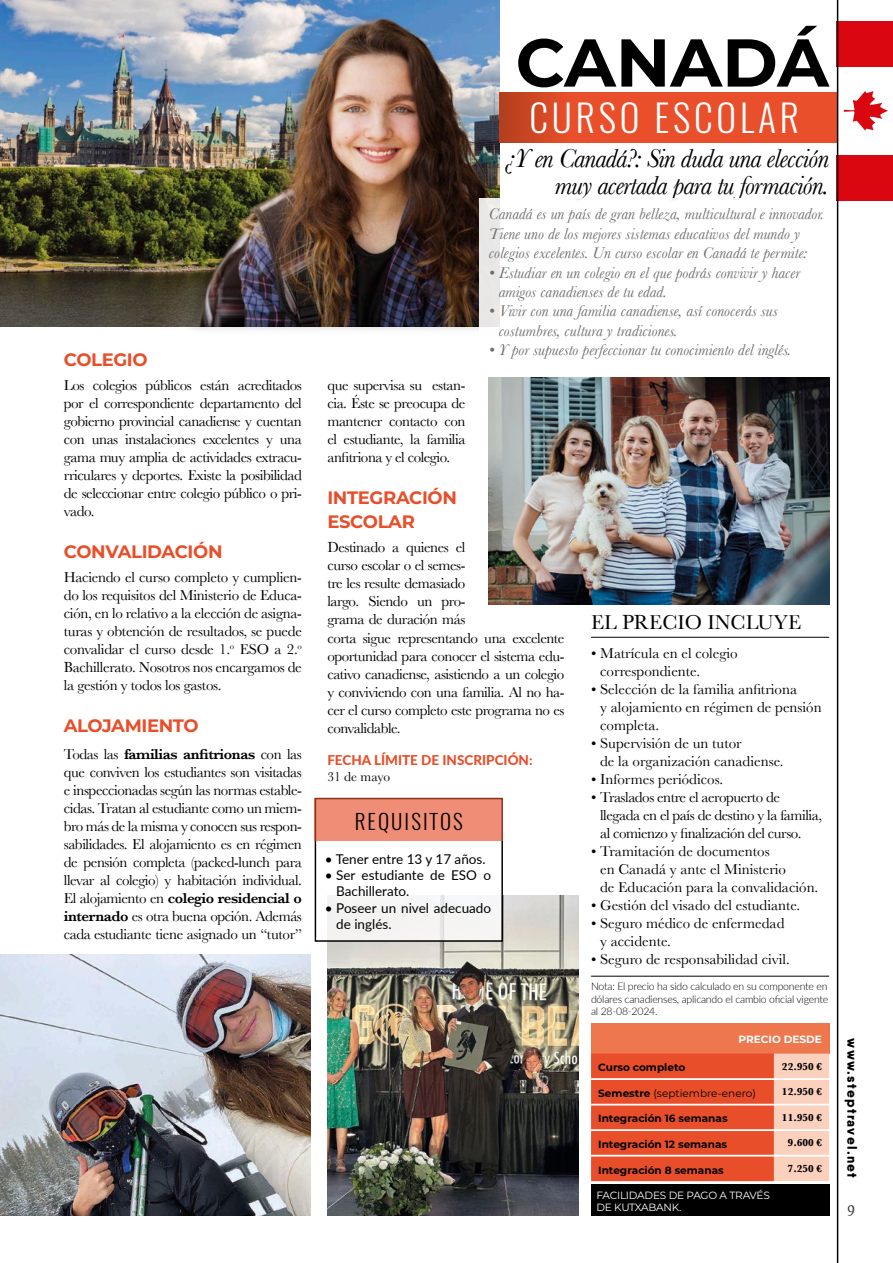
<style>
.page{position:relative;width:893px;height:1263px;background:#fff}
.page>*{position:absolute;margin:0;border:0;box-sizing:border-box;transform-origin:0 0}
.t1{font:700 67.5px "Montserrat";color:#000}
.t2{font:300 37.5px "Oswald";letter-spacing:.1em;color:#fff}
.t3{font:italic 27px/27px "Baskerville";letter-spacing:-.03em;color:#000;text-align:right}
.t4{font:21px "Baskerville";color:#000}
.t5{font:300 21px "Oswald";letter-spacing:.1em;color:#000}
.t6{font:700 18px/24px "Montserrat";letter-spacing:-.02em;color:#e84e29}
.t7{font:italic 16.2px/19.5px "Baskerville";color:#6e6e6e}
.t8{font:15px/18px "Baskerville";letter-spacing:-.03em;color:#000;text-align:justify}
.t9{font:15px/18px "Baskerville";color:#000}
.t10{font:15px "Prociono";color:#3c3c3a}
.t11{font:13.5px/16.2px "Lato";color:#000}
.t12{font:800 13.5px "Lato";color:#e84e29}
.t13{font:800 13.5px "Qanelas Soft DEMO";letter-spacing:.095em;color:#000}
.t14{font:13.5px "Baskerville";color:#000}
.t15{font:300 10.5px/12.6px "Lato";letter-spacing:-.02em;color:#000;text-align:justify}
.t16{font:700 10.5px "Montserrat";color:#000}
.t17{font:10.5px/12.6px "Montserrat";letter-spacing:-.02em;color:#fff}
.t18{font:700 10.5px "Baskerville";color:#000}
.t19{font:10.5px "Montserrat";color:#000}
.t20{font:700 10.5px "Montserrat";color:#fff}
.s1{font-weight:600}
.s2{font-weight:700}
</style>
<div class="page">
<svg style="left:844px;top:91px;width:44px;height:40px"></svg>
<div style="left:837px;top:21px;width:56px;height:46px;background:#da0711"></div>
<div style="left:837px;top:155px;width:56px;height:46px;background:#da0711"></div>
<hr style="left:591px;top:637px;width:238px;height:1px;background:#000">
<div style="left:591px;top:1023px;width:238px;height:30px;background:#ee774e"></div>
<svg style="left:591px;top:1053px;width:238px;height:128px;background:#ec6b4a"></svg>
<hr style="left:591px;top:1078px;width:183px;height:2px;background:#fff">
<hr style="left:774px;top:1078px;width:55px;height:2px;background:#fff">
<hr style="left:591px;top:1104px;width:183px;height:1px;background:#fff">
<hr style="left:774px;top:1104px;width:55px;height:1px;background:#fff">
<hr style="left:591px;top:1129px;width:183px;height:2px;background:#fff">
<hr style="left:774px;top:1129px;width:55px;height:2px;background:#fff">
<hr style="left:591px;top:1155px;width:183px;height:1px;background:#fff">
<hr style="left:774px;top:1155px;width:55px;height:1px;background:#fff">
<img style="left:327px;top:895px;width:251px;height:321px">
<img style="left:0;top:955px;width:310px;height:261px">
<img style="left:489px;top:377px;width:340px;height:227px">
<img style="left:0;top:0;width:500px;height:326px">
<svg style="left:500px;top:93px;width:337px;height:49px;background:#e34d28"></svg>
<div style="left:315px;top:798px;width:187px;height:143px;background:linear-gradient(to right,#faf8f7,#faf8f8)"></div>
<div style="left:315px;top:798px;width:188px;height:144px;border:2px solid #000"></div>
<div style="left:315px;top:798px;width:188px;height:42px;background:#f08d76"></div>
<hr style="left:591px;top:976px;width:238px;height:1px;background:#000">
<hr style="left:837px;top:0;width:1px;height:1263px;background:#000">
<div style="left:591px;top:1184px;width:238px;height:32px;background:#000"></div>
<div style="left:183px;top:12px;width:317px;height:322px;background:#000;opacity:.2"></div>
<img style="left:41px;top:20px;width:459px;height:306px">
<div style="left:479px;top:199px;width:356px;height:171px;background:#fff"></div>
<p class="t6" style="left:64px;top:347px;width:85px">COLEGIO</p>
<p class="t8" style="left:64px;top:376px;width:240px">Los colegios públicos están acreditados por el correspondiente departamento del gobierno provincial canadiense y cuentan con unas instalaciones excelentes y una gama muy amplia de actividades extracu&shy;rriculares y deportes. Existe la posibilidad de seleccionar entre colegio público o pri&shy;vado.</p>
<p class="t6" style="left:64px;top:539px;width:160px">CONVALIDACIÓN</p>
<p class="t8" style="left:64px;top:568px;width:240px">Haciendo el curso completo y cumplien&shy;do los requisitos del Ministerio de Educa&shy;ción, en lo relativo a la elección de asigna&shy;turas y obtención de resultados, se puede convalidar el curso desde 1.<sup>o</sup> ESO a 2.<sup>o </sup>Bachillerato. Nosotros nos encargamos de la gestión y todos los gastos.</p>
<p class="t6" style="left:64px;top:713px;width:136px">ALOJAMIENTO</p>
<p class="t8" style="left:64px;top:745px;width:240px">Todas las <span class="s1">familias anfitrionas</span> con las que conviven los estudiantes son visitadas e inspeccionadas según las normas estable&shy;cidas. Tratan al estudiante como un miem&shy;bro más de la misma y conocen sus respon&shy;sabilidades. El alojamiento es en régimen de pensión completa (packed-lunch para llevar al colegio) y habitación individual.<br>El alojamiento en <span class="s1">colegio residencial o internado</span> es otra buena opción. Además cada estudiante tiene asignado un “tutor”</p>
<h1 class="t1" style="left:516px;top:14px;width:315px">CANADÁ</h1>
<h2 class="t2" style="left:529px;top:92px;width:271px">CURSO ESCOLAR</h2>
<h3 class="t3" style="left:506px;top:144px;width:324px">¿Y en Canadá?: Sin duda una elección muy acertada para tu formación.</h3>
<p class="t7" style="left:489px;top:204px;width:337px">Canadá es un país de gran belleza, multicultural e innovador.<br>Tiene uno de los mejores sistemas educativos del mundo y colegios excelentes. Un curso escolar en Canadá te permite:</p>
<p class="t7" style="left:499px;top:262px;width:303px;text-indent:-10px">• Estudiar en un colegio en el que podrás convivir y hacer amigos canadienses de tu edad.</p>
<p class="t7" style="left:499px;top:301px;width:281px;text-indent:-10px">• Vivir con una familia canadiense, así conocerás sus costumbres, cultura y tradiciones.</p>
<p class="t7" style="left:489px;top:340px;width:304px">• Y por supuesto perfeccionar tu conocimiento del inglés.</p>
<p class="t8" style="left:327px;top:376px;width:140px">que supervisa su estan&shy;cia. Éste se preocupa de mantener contacto con el estudiante, la familia anfitriona y el colegio.</p>
<p class="t6" style="left:327px;top:485px;width:131px">INTEGRACIÓN<br>ESCOLAR</p>
<p class="t8" style="left:327px;top:538px;width:239px;text-align:left">Destinado a quienes el<br>curso escolar o el semes-<br>tre les resulte demasiado<br>largo. Siendo un pro-<br>grama de duración más<br>corta sigue representando una excelente oportunidad para conocer el sistema edu&shy;cativo canadiense, asistiendo a un colegio y conviviendo con una familia. Al no ha&shy;cer el curso completo este programa no es convalidable.</p>
<p class="t12" style="left:327px;top:750px;width:207px">FECHA LÍMITE DE INSCRIPCIÓN:</p>
<p class="t14" style="left:327px;top:768px;width:64px">31 de mayo</p>
<h3 class="t5" style="left:355px;top:808px;width:110px">REQUISITOS</h3>
<p class="t11" style="left:325px;top:850px;width:162px">• Tener entre 13 y 17 años.</p>
<p class="t11" style="left:336px;top:866px;width:156px;text-indent:-11px">• Ser estudiante de ESO o<br>Bachillerato.</p>
<p class="t11" style="left:336px;top:899px;width:156px;text-indent:-11px">• Poseer un nivel adecuado de inglés.</p>
<h3 class="t4" style="left:591px;top:609px;width:212px">EL PRECIO INCLUYE</h3>
<p class="t9" style="left:600px;top:644px;width:139px;text-indent:-9px">• Matrícula en el colegio correspondiente.</p>
<p class="t9" style="left:600px;top:680px;width:223px;text-indent:-9px">• Selección de la familia anfitriona<br>y alojamiento en régimen de pensión completa.</p>
<p class="t9" style="left:600px;top:734px;width:185px;text-indent:-9px">• Supervisión de un tutor<br>de la organización canadiense.</p>
<p class="t9" style="left:591px;top:770px;width:134px">• Informes periódicos.</p>
<p class="t8" style="left:600px;top:788px;width:224px;text-align:left;text-indent:-9px">• Traslados entre el aeropuerto de llegada en el país de destino y la familia, al comienzo y finalización del curso.</p>
<p class="t9" style="left:600px;top:842px;width:220px;text-indent:-9px">• Tramitación de documentos<br>en Canadá y ante el Ministerio<br>de Educación para la convalidación.</p>
<p class="t9" style="left:591px;top:896px;width:211px">• Gestión del visado del estudiante.</p>
<p class="t9" style="left:600px;top:914px;width:186px;text-indent:-9px">• Seguro médico de enfermedad y accidente.</p>
<p class="t9" style="left:591px;top:950px;width:200px">• Seguro de responsabilidad civil.</p>
<p class="t15" style="left:591px;top:979px;width:239px">Nota: El precio ha sido calculado en su componente en dólares canadienses, aplicando el cambio oficial vigente al 28-08-2024.</p>
<p class="t20" style="left:739px;top:1032px;width:85px">PRECIO DESDE</p>
<p class="t16" style="left:598px;top:1060px;width:89px">Curso completo</p>
<p class="t18" style="left:782px;top:1060px;width:42px">22.950 €</p>
<p class="t19" style="left:598px;top:1086px;width:159px"><span class="s2">Semestre</span> (septiembre-enero)</p>
<p class="t18" style="left:782px;top:1086px;width:42px">12.950 €</p>
<p class="t16" style="left:598px;top:1111px;width:131px">Integración 16 semanas</p>
<p class="t18" style="left:782px;top:1111px;width:42px">11.950 €</p>
<p class="t16" style="left:598px;top:1137px;width:130px">Integración 12 semanas</p>
<p class="t18" style="left:788px;top:1137px;width:36px">9.600 €</p>
<p class="t16" style="left:598px;top:1162px;width:127px">Integración 8 semanas</p>
<p class="t18" style="left:788px;top:1162px;width:36px">7.250 €</p>
<p class="t17" style="left:596px;top:1188px;width:175px">FACILIDADES DE PAGO A TRAVÉS<br>DE KUTXABANK.</p>
<p class="t13" style="left:858px;top:1038px;width:141px;rotate:90deg">www.steptravel.net</p>
<p class="t10" style="left:847px;top:1198px;width:9px">9</p>
</div>
